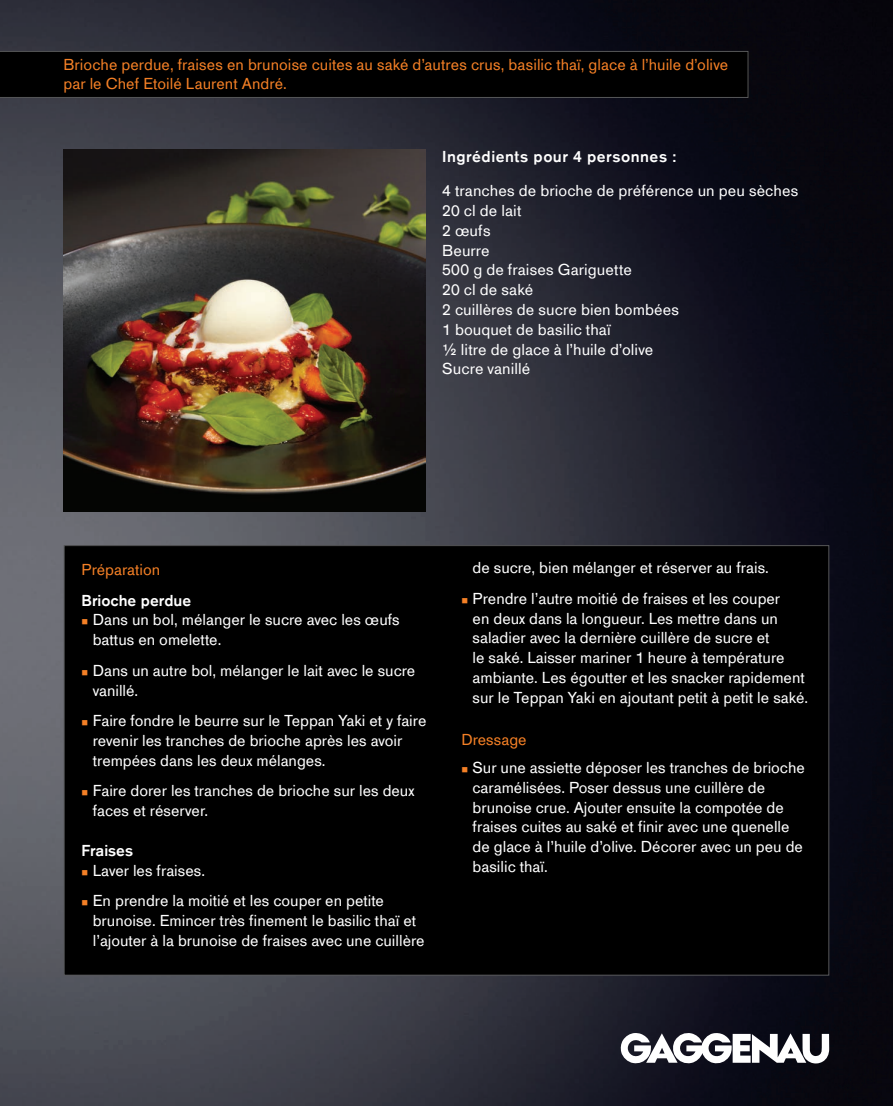
<style>
.page{position:relative;width:893px;height:1106px;background:#fff}
.page>*{position:absolute;margin:0;border:0;box-sizing:border-box;transform-origin:0 0}
.t1{font:16.5px/19.8px "Gaggenau";color:#fff}
.t2{font:16.5px/18.8px "Gaggenau";color:#f48026}
.t3{font:700 16.5px "Gaggenau";letter-spacing:.025em;color:#fff}
.t4{font:700 16.5px "Gaggenau";color:#fff}
.s1{color:#f48026}
</style>
<div class="page">
<img style="left:0;top:0;width:893px;height:1106px">
<svg style="left:621px;top:1033px;width:208px;height:30px"></svg>
<img style="left:64px;top:150px;width:361px;height:361px">
<div style="left:64px;top:545px;width:765px;height:430px;background:#000"></div>
<div style="left:0;top:51px;width:748px;height:47px;background:#000"></div>
<p class="t2" style="left:63px;top:55px;width:666px">Brioche perdue, fraises en brunoise cuites au saké d’autres crus, basilic thaï, glace à l’huile d’olive par le Chef Etoilé Laurent André.</p>
<p class="t3" style="left:442px;top:147px;width:236px">Ingrédients pour 4 personnes :</p>
<p class="t1" style="left:442px;top:181px;width:358px">4 tranches de brioche de préférence un peu sèches<br>20 cl de lait<br>2 œufs<br>Beurre<br>500 g de fraises Gariguette<br>20 cl de saké<br>2 cuillères de sucre bien bombées<br>1 bouquet de basilic thaï<br>½ litre de glace à l’huile d’olive<br>Sucre vanillé</p>
<p class="t2" style="left:82px;top:561px;width:80px">Préparation</p>
<p class="t4" style="left:82px;top:591px;width:111px">Brioche perdue</p>
<p class="t1" style="left:93px;top:610px;width:309px;text-indent:-11px"><span class="s1">■</span> Dans un bol, mélanger le sucre avec les œufs battus en omelette.</p>
<p class="t1" style="left:93px;top:660px;width:324px;text-indent:-11px"><span class="s1">■</span> Dans un autre bol, mélanger le lait avec le sucre vanillé.</p>
<p class="t1" style="left:93px;top:711px;width:335px;text-indent:-11px"><span class="s1">■</span> Faire fondre le beurre sur le Teppan Yaki et y faire revenir les tranches de brioche après les avoir trempées dans les deux mélanges.</p>
<p class="t1" style="left:93px;top:781px;width:323px;text-indent:-11px"><span class="s1">■</span> Faire dorer les tranches de brioche sur les deux faces et réserver.</p>
<p class="t4" style="left:82px;top:841px;width:53px">Fraises</p>
<p class="t1" style="left:82px;top:860px;width:125px"><span class="s1">■</span> Laver les fraises.</p>
<p class="t1" style="left:93px;top:891px;width:333px;text-indent:-11px"><span class="s1">■</span> En prendre la moitié et les couper en petite brunoise. Emincer très finement le basilic thaï et l’ajouter à la brunoise de fraises avec une cuillère</p>
<p class="t1" style="left:473px;top:558px;width:298px">de sucre, bien mélanger et réserver au frais.</p>
<p class="t1" style="left:473px;top:588px;width:337px;text-indent:-11px"><span class="s1">■</span> Prendre l’autre moitié de fraises et les couper<br>en deux dans la longueur. Les mettre dans un saladier avec la dernière cuillère de sucre et<br>le saké. Laisser mariner 1 heure à température ambiante. Les égoutter et les snacker rapidement sur le Teppan Yaki en ajoutant petit à petit le saké.</p>
<p class="t2" style="left:461px;top:730px;width:67px">Dressage</p>
<p class="t1" style="left:473px;top:758px;width:334px;text-indent:-11px"><span class="s1">■</span> Sur une assiette déposer les tranches de brioche caramélisées. Poser dessus une cuillère de brunoise crue. Ajouter ensuite la compotée de fraises cuites au saké et finir avec une quenelle de glace à l’huile d’olive. Décorer avec un peu de basilic thaï.</p>
</div>
